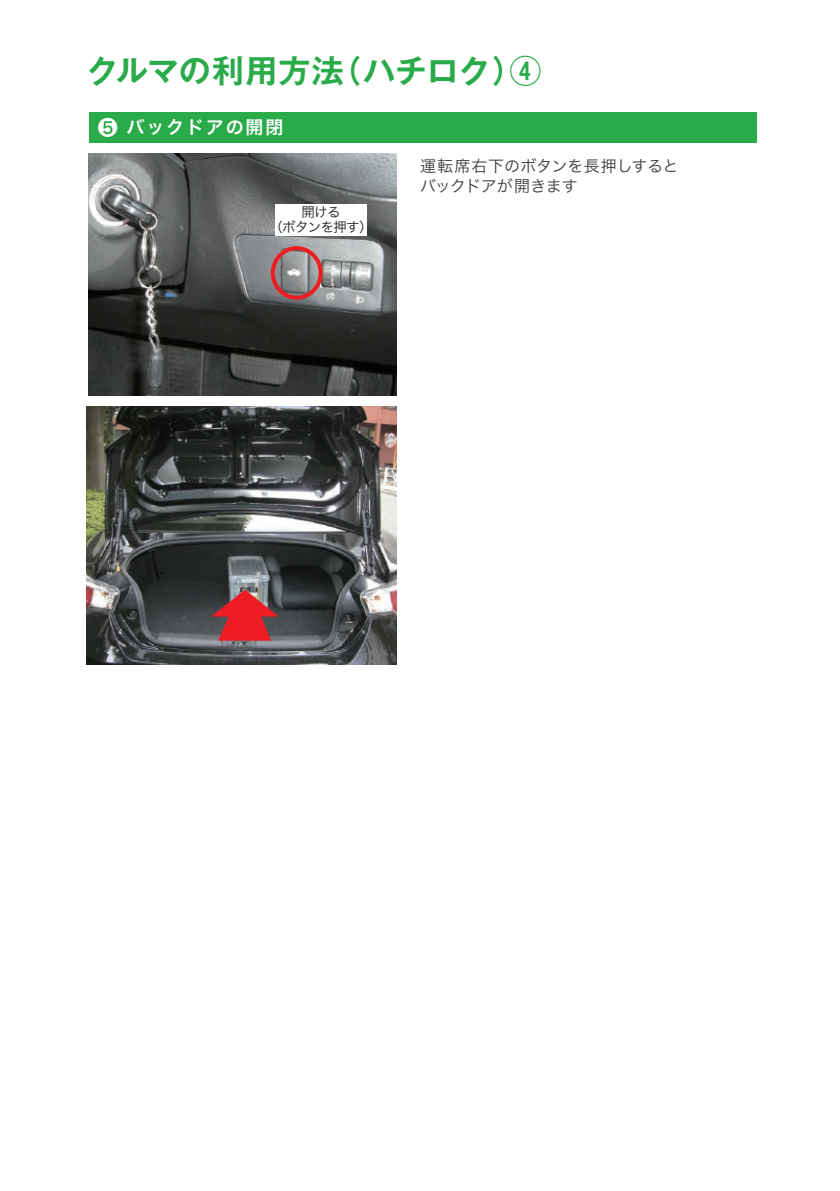
<style>
.page{position:relative;width:840px;height:1191px;background:#fff}
.page>*{position:absolute;margin:0;border:0;box-sizing:border-box;transform-origin:0 0}
.t1{font:700 32px "Gothic MB101 Pro De";letter-spacing:-.005em;color:#29ab4a}
.t2{font:18px "Hira Kaku Pro W6";letter-spacing:.1em;color:#fff}
.t3{font:16px/20px "Hiragino Sans W3";letter-spacing:.005em;color:#3e3e3f}
.t4{font:13.4px/14.8px "Hira Kaku Pro W3";letter-spacing:-.05em;color:#231f20;text-align:center}
.s1{font-size:20px}
</style>
<div class="page">
<hr style="left:0;top:397px;width:57px;height:1px;background:#6c6d70">
<hr style="left:0;top:794px;width:57px;height:1px;background:#6c6d70">
<img style="left:86px;top:406px;width:310px;height:258px">
<svg style="left:211px;top:589px;width:67px;height:51px;background:#aa383c"></svg>
<div style="left:89px;top:112px;width:666px;height:30px;background:#29ab4a"></div>
<img style="left:89px;top:154px;width:307px;height:241px">
<div style="left:275px;top:204px;width:91px;height:32px;background:#fff"></div>
<div style="left:270px;top:246px;width:52px;height:54px;border:4px solid #ee1d23;border-radius:50%"></div>
<h1 class="t1" style="left:86px;top:45px;width:456px">クルマの利用方法（ハチロク）④</h1>
<p class="t2" style="left:98px;top:111px;width:187px"><span class="s1">❺</span> バックドアの開閉</p>
<p class="t4" style="left:269px;top:204px;width:105px">開ける<br>（ボタンを押す）</p>
<p class="t3" style="left:420px;top:155px;width:260px">運転席右下のボタンを長押しするとバックドアが開きます</p>
</div>
